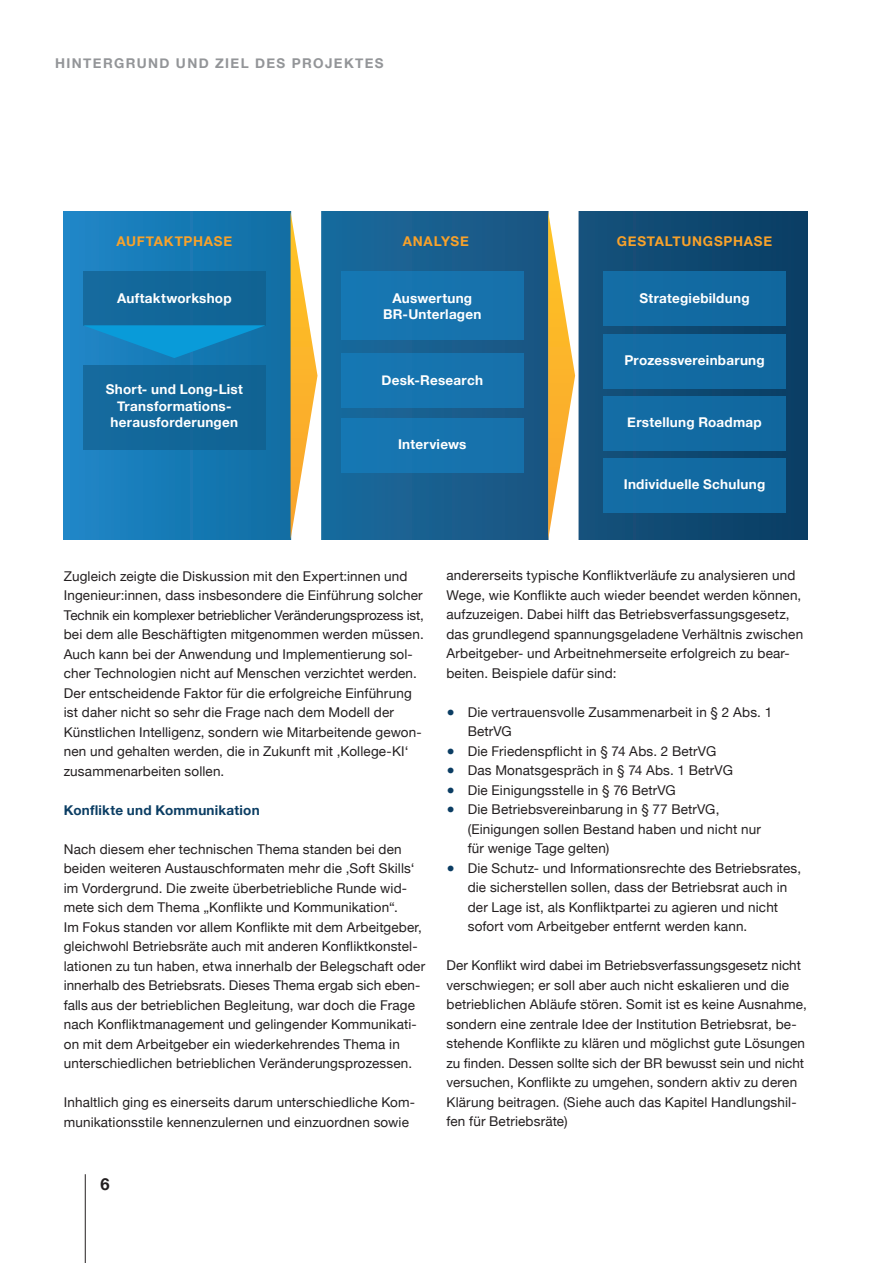
<style>
.page{position:relative;width:893px;height:1263px;background:#fff}
.page>*{position:absolute;margin:0;border:0;box-sizing:border-box;transform-origin:0 0}
.t1{font:700 16.5px "Helvetica Neue";color:#231f20}
.t2{font:13.5px/19.5px "Helvetica Neue";letter-spacing:.01em;color:#231f20}
.t3{font:700 13.5px/16.5px "Helvetica Neue";letter-spacing:.02em;color:#fff;text-align:center}
.t4{font:700 13.5px "Helvetica Neue";letter-spacing:.055em;color:#f9a22a}
.t5{font:700 13.5px "Helvetica Neue";letter-spacing:.1em;color:#939598}
.t6{font:700 13.5px "Helvetica Neue";letter-spacing:.015em;color:#0b3d63}
.s1{color:#0b3d63}
</style>
<div class="page">
<hr style="left:85px;top:1174px;width:1px;height:89px;background:#231f20">
<div style="left:64px;top:212px;width:744px;height:327px;background:linear-gradient(to right,#1c84c2,#0f3e62)"></div>
<div style="left:291px;top:193px;width:30px;height:360px;background:#fff"></div>
<div style="left:549px;top:193px;width:30px;height:360px;background:#fff"></div>
<div style="left:83px;top:271px;width:183px;height:55px;background:#126698"></div>
<div style="left:341px;top:271px;width:183px;height:68px;background:#1774ae"></div>
<div style="left:83px;top:365px;width:183px;height:85px;background:#126698"></div>
<div style="left:341px;top:354px;width:183px;height:54px;background:#1774ae"></div>
<div style="left:341px;top:418px;width:183px;height:54px;background:#1774ae"></div>
<div style="left:603px;top:271px;width:183px;height:55px;background:#126aa2"></div>
<div style="left:603px;top:334px;width:183px;height:54px;background:#126aa2"></div>
<div style="left:603px;top:396px;width:183px;height:54px;background:#126aa2"></div>
<div style="left:603px;top:458px;width:183px;height:54px;background:#126aa2"></div>
<svg style="left:291px;top:212px;width:26px;height:327px"></svg>
<svg style="left:548px;top:212px;width:27px;height:327px"></svg>
<svg style="left:83px;top:325px;width:183px;height:33px;background:#108ac6"></svg>
<p class="t5" style="left:55px;top:53px;width:330px">HINTERGRUND UND ZIEL DES PROJEKTES</p>
<p class="t4" style="left:116px;top:231px;width:117px">AUFTAKTPHASE</p>
<p class="t4" style="left:403px;top:231px;width:68px">ANALYSE</p>
<p class="t4" style="left:617px;top:231px;width:157px">GESTALTUNGSPHASE</p>
<p class="t3" style="left:117px;top:290px;width:116px">Auftaktworkshop</p>
<p class="t3" style="left:383px;top:290px;width:100px">Auswertung<br>BR-Unterlagen</p>
<p class="t3" style="left:106px;top:381px;width:139px">Short- und Long-List<br>Transformations&shy;herausforderungen</p>
<p class="t3" style="left:382px;top:372px;width:103px">Desk-Research</p>
<p class="t3" style="left:398px;top:437px;width:70px">Interviews</p>
<p class="t3" style="left:639px;top:290px;width:112px">Strategiebildung</p>
<p class="t3" style="left:624px;top:352px;width:142px">Prozessvereinbarung</p>
<p class="t3" style="left:627px;top:415px;width:136px">Erstellung Roadmap</p>
<p class="t3" style="left:624px;top:477px;width:143px">Individuelle Schulung</p>
<p class="t2" style="left:64px;top:567px;width:362px">Zugleich zeigte die Diskussion mit den Expert:innen und Ingenieur:innen, dass insbesondere die Einführung solcher Technik ein komplexer betrieblicher Veränderungsprozess ist, bei dem alle Beschäftigten mitgenommen werden müssen.<br>Auch kann bei der Anwendung und Implementierung sol&shy;cher Technologien nicht auf Menschen verzichtet werden.<br>Der entscheidende Faktor für die erfolgreiche Einführung ist daher nicht so sehr die Frage nach dem Modell der Künstlichen Intelligenz, sondern wie Mitarbeitende gewon&shy;nen und gehalten werden, die in Zukunft mit ‚Kollege-KI‘ zusammenarbeiten sollen.</p>
<p class="t6" style="left:64px;top:799px;width:197px">Konflikte und Kommunikation</p>
<p class="t2" style="left:64px;top:840px;width:363px">Nach diesem eher technischen Thema standen bei den beiden weiteren Austauschformaten mehr die ‚Soft Skills‘ im Vordergrund. Die zweite überbetriebliche Runde wid&shy;mete sich dem Thema „Konflikte und Kommunikation“.<br>Im Fokus standen vor allem Konflikte mit dem Arbeitgeber, gleichwohl Betriebsräte auch mit anderen Konfliktkonstel&shy;lationen zu tun haben, etwa innerhalb der Belegschaft oder innerhalb des Betriebsrats. Dieses Thema ergab sich eben&shy;falls aus der betrieblichen Begleitung, war doch die Frage nach Konfliktmanagement und gelingender Kommunikati&shy;on mit dem Arbeitgeber ein wiederkehrendes Thema in unterschiedlichen betrieblichen Veränderungsprozessen.</p>
<p class="t2" style="left:64px;top:1093px;width:353px">Inhaltlich ging es einerseits darum unterschiedliche Kom&shy;munikationsstile kennenzulernen und einzuordnen sowie</p>
<p class="t1" style="left:100px;top:1171px;width:11px">6</p>
<p class="t2" style="left:446px;top:567px;width:358px">andererseits typische Konfliktverläufe zu analysieren und Wege, wie Konflikte auch wieder beendet werden können, aufzuzeigen. Dabei hilft das Betriebsverfassungsgesetz, das grundlegend spannungsgeladene Verhältnis zwischen Arbeitgeber- und Arbeitnehmerseite erfolgreich zu bear&shy;beiten. Beispiele dafür sind:</p>
<p class="t2" style="left:468px;top:703px;width:306px;text-indent:-21px"><span class="s1">●</span> Die vertrauensvolle Zusammenarbeit in § 2 Abs. 1<br>BetrVG</p>
<p class="t2" style="left:446px;top:742px;width:271px"><span class="s1">●</span> Die Friedenspflicht in § 74 Abs. 2 BetrVG</p>
<p class="t2" style="left:446px;top:762px;width:288px"><span class="s1">●</span> Das Monatsgespräch in § 74 Abs. 1 BetrVG</p>
<p class="t2" style="left:446px;top:781px;width:231px"><span class="s1">●</span> Die Einigungsstelle in § 76 BetrVG</p>
<p class="t2" style="left:468px;top:801px;width:295px;text-indent:-21px"><span class="s1">●</span> Die Betriebsvereinbarung in § 77 BetrVG, (Einigungen sollen Bestand haben und nicht nur für wenige Tage gelten)</p>
<p class="t2" style="left:468px;top:859px;width:335px;text-indent:-21px"><span class="s1">●</span> Die Schutz- und Informationsrechte des Betriebsrates, die sicherstellen sollen, dass der Betriebsrat auch in der Lage ist, als Konfliktpartei zu agieren und nicht sofort vom Arbeitgeber entfernt werden kann.</p>
<p class="t2" style="left:446px;top:957px;width:362px">Der Konflikt wird dabei im Betriebsverfassungsgesetz nicht verschwiegen; er soll aber auch nicht eskalieren und die betrieblichen Abläufe stören. Somit ist es keine Ausnahme, sondern eine zentrale Idee der Institution Betriebsrat, be&shy;stehende Konflikte zu klären und möglichst gute Lösungen zu finden. Dessen sollte sich der BR bewusst sein und nicht versuchen, Konflikte zu umgehen, sondern aktiv zu deren Klärung beitragen. (Siehe auch das Kapitel Handlungshil&shy;fen für Betriebsräte)</p>
</div>
